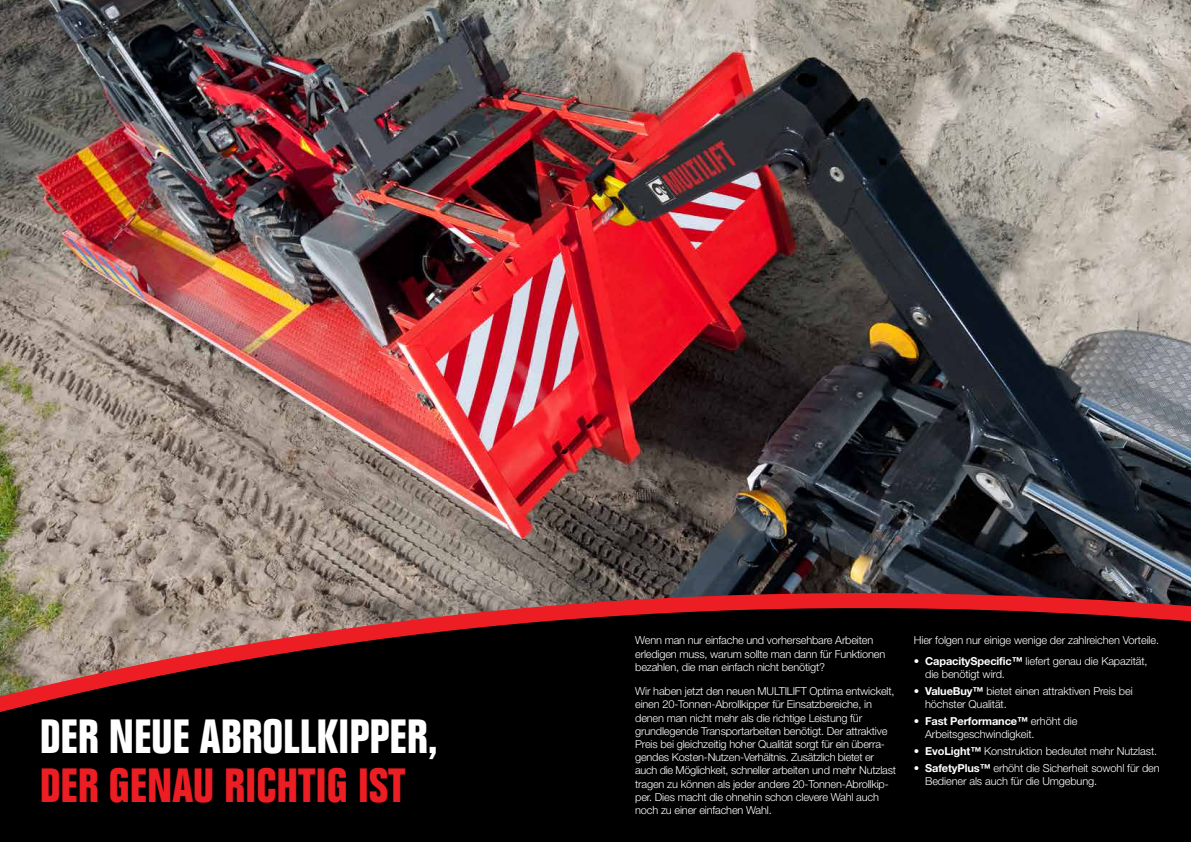
<style>
.page{position:relative;width:1191px;height:842px;background:#000}
.page>*{position:absolute;margin:0;border:0;box-sizing:border-box;transform-origin:0 0}
.t1{font:700 condensed 47px "Folio Std";color:#fff}
.t2{font:700 condensed 47px "Folio Std";color:#ed1d24}
.t3{font:300 11px/13.2px "Helvetica Neue LT Pro";letter-spacing:-.015em;color:#fff}
.s1{font-weight:700}
</style>
<div class="page">
<img style="left:0;top:0;width:1191px;height:580px">
<svg style="left:0;top:580px;width:1191px;height:132px"></svg>
<h1 class="t1" style="left:40px;top:710px;width:399px">DER NEUE ABROLLKIPPER,</h1>
<h1 class="t2" style="left:40px;top:760px;width:367px">DER GENAU RICHTIG IST</h1>
<p class="t3" style="left:635px;top:633px;width:251px">Wenn man nur einfache und vorhersehbare Arbeiten erledigen muss, warum sollte man dann für Funktionen bezahlen, die man einfach nicht benötigt?</p>
<p class="t3" style="left:635px;top:684px;width:262px">Wir haben jetzt den neuen MULTILIFT Optima entwickelt, einen 20-Tonnen-Abrollkipper für Einsatzbereiche, in denen man nicht mehr als die richtige Leistung für grundlegende Transportarbeiten benötigt. Der attraktive Preis bei gleichzeitig hoher Qualität sorgt für ein überra&shy;gendes Kosten-Nutzen-Verhältnis. Zusätzlich bietet er auch die Möglichkeit, schneller arbeiten und mehr Nutzlast tragen zu können als jeder andere 20-Tonnen-Abrollkip&shy;per. Dies macht die ohnehin schon clevere Wahl auch noch zu einer einfachen Wahl.</p>
<p class="t3" style="left:913px;top:633px;width:247px">Hier folgen nur einige wenige der zahlreichen Vorteile.</p>
<p class="t3" style="left:925px;top:654px;width:224px;text-indent:-11px"><span class="s1">• CapacitySpecific™</span> liefert genau die Kapazität, die benötigt wird.</p>
<p class="t3" style="left:925px;top:684px;width:209px;text-indent:-11px"><span class="s1">• ValueBuy™</span> bietet einen attraktiven Preis bei höchster Qualität.</p>
<p class="t3" style="left:925px;top:714px;width:154px;text-indent:-11px"><span class="s1">• Fast Performance™</span> erhöht die<br>Arbeitsgeschwindigkeit.</p>
<p class="t3" style="left:913px;top:744px;width:245px"><span class="s1">• EvoLight™</span> Konstruktion bedeutet mehr Nutzlast.</p>
<p class="t3" style="left:925px;top:761px;width:236px;text-indent:-11px"><span class="s1">• SafetyPlus™</span> erhöht die Sicherheit sowohl für den<br>Bediener als auch für die Umgebung.</p>
</div>
